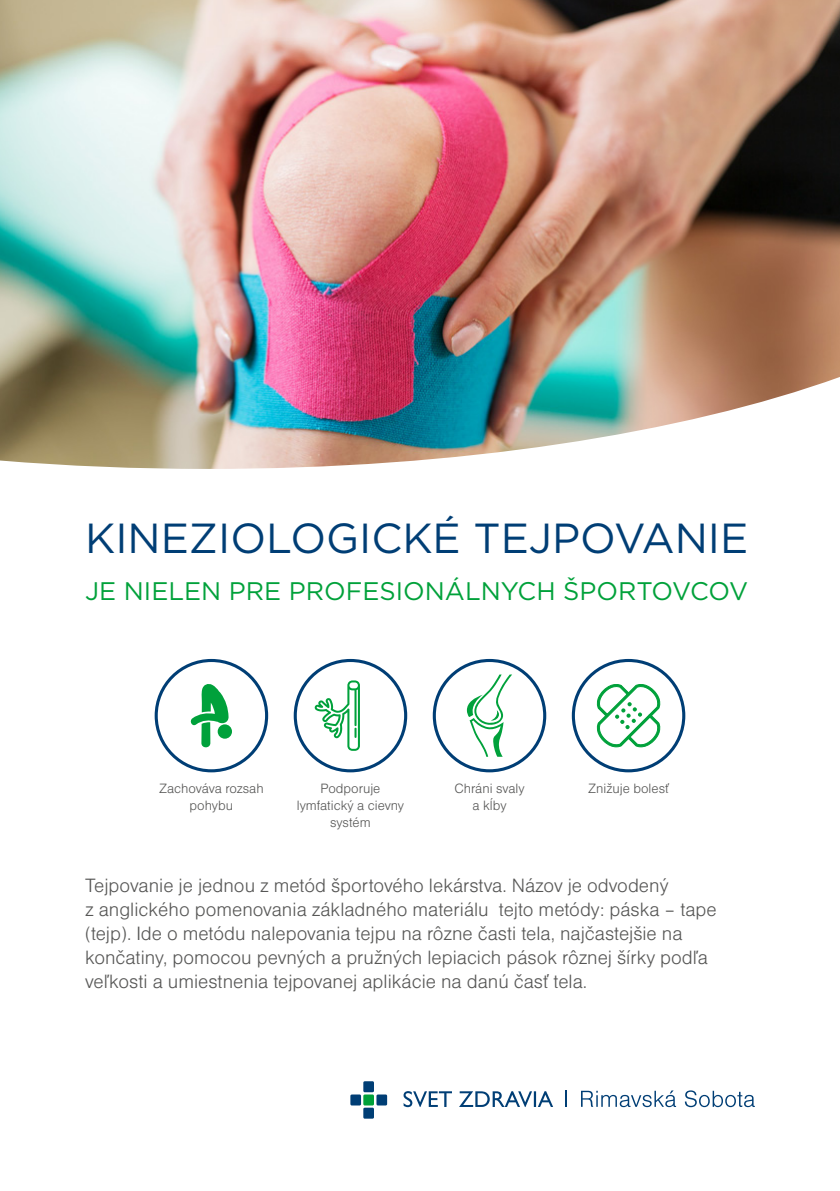
<style>
.page{position:relative;width:840px;height:1191px;background:#fff}
.page>*{position:absolute;margin:0;border:0;box-sizing:border-box;transform-origin:0 0}
.t1{font:42px "Gotham";color:#003e75}
.t2{font:25.4px "Gotham";color:#00a13a}
.t3{font:20px/24px "Nimbus Sans DOT Ligh";color:#575756}
.t4{font:14px/16.8px "Nimbus Sans DOT Ligh";color:#575756;text-align:center}
</style>
<div class="page">
<img style="left:0;top:0;width:839px;height:469px">
<svg style="left:565px;top:1090px;width:1px;height:17px"></svg>
<svg style="left:403px;top:1091px;width:150px;height:16px"></svg>
<div style="left:363px;top:1081px;width:11px;height:11px;background:#003e75;border-radius:2px"></div>
<div style="left:363px;top:1094px;width:11px;height:11px;background:#00a13a;border-radius:2px"></div>
<div style="left:376px;top:1094px;width:11px;height:11px;background:#003e75;border-radius:2px"></div>
<div style="left:350px;top:1094px;width:11px;height:11px;background:#003e75;border-radius:2px"></div>
<div style="left:363px;top:1107px;width:11px;height:11px;background:#003e75;border-radius:2px"></div>
<svg style="left:581px;top:1090px;width:173px;height:17px"></svg>
<div style="left:432px;top:659px;width:114px;height:113px;border:3px solid #003e75;border-radius:50%"></div>
<div style="left:293px;top:659px;width:114px;height:113px;border:3px solid #003e75;border-radius:50%"></div>
<div style="left:154px;top:659px;width:114px;height:113px;border:3px solid #003e75;border-radius:50%"></div>
<div style="left:571px;top:659px;width:114px;height:113px;border:3px solid #003e75;border-radius:50%"></div>
<svg style="left:596px;top:684px;width:65px;height:64px"></svg>
<svg style="left:190px;top:684px;width:39px;height:64px"></svg>
<div style="left:217px;top:724px;width:15px;height:14px;background:#00a13b;border-radius:50%"></div>
<svg style="left:466px;top:674px;width:46px;height:83px"></svg>
<svg style="left:314px;top:680px;width:46px;height:71px"></svg>
<h1 class="t1" style="left:85px;top:515px;width:664px">KINEZIOLOGICKÉ TEJPOVANIE</h1>
<p class="t2" style="left:85px;top:577px;width:664px">JE NIELEN PRE PROFESIONÁLNYCH ŠPORTOVCOV</p>
<p class="t4" style="left:159px;top:780px;width:106px">Zachováva rozsah pohybu</p>
<p class="t4" style="left:296px;top:780px;width:109px">Podporuje lymfatický a cievny systém</p>
<p class="t4" style="left:454px;top:780px;width:72px">Chráni svaly a kĺby</p>
<p class="t4" style="left:588px;top:780px;width:82px">Znižuje bolesť</p>
<p class="t3" style="left:85px;top:873px;width:632px">Tejpovanie je jednou z metód športového lekárstva. Názov je odvodený<br>z anglického pomenovania základného materiálu tejto metódy: páska – tape (tejp). Ide o metódu nalepovania tejpu na rôzne časti tela, najčastejšie na končatiny, pomocou pevných a pružných lepiacich pások rôznej šírky podľa veľkosti a umiestnenia tejpovanej aplikácie na danú časť tela.</p>
</div>
